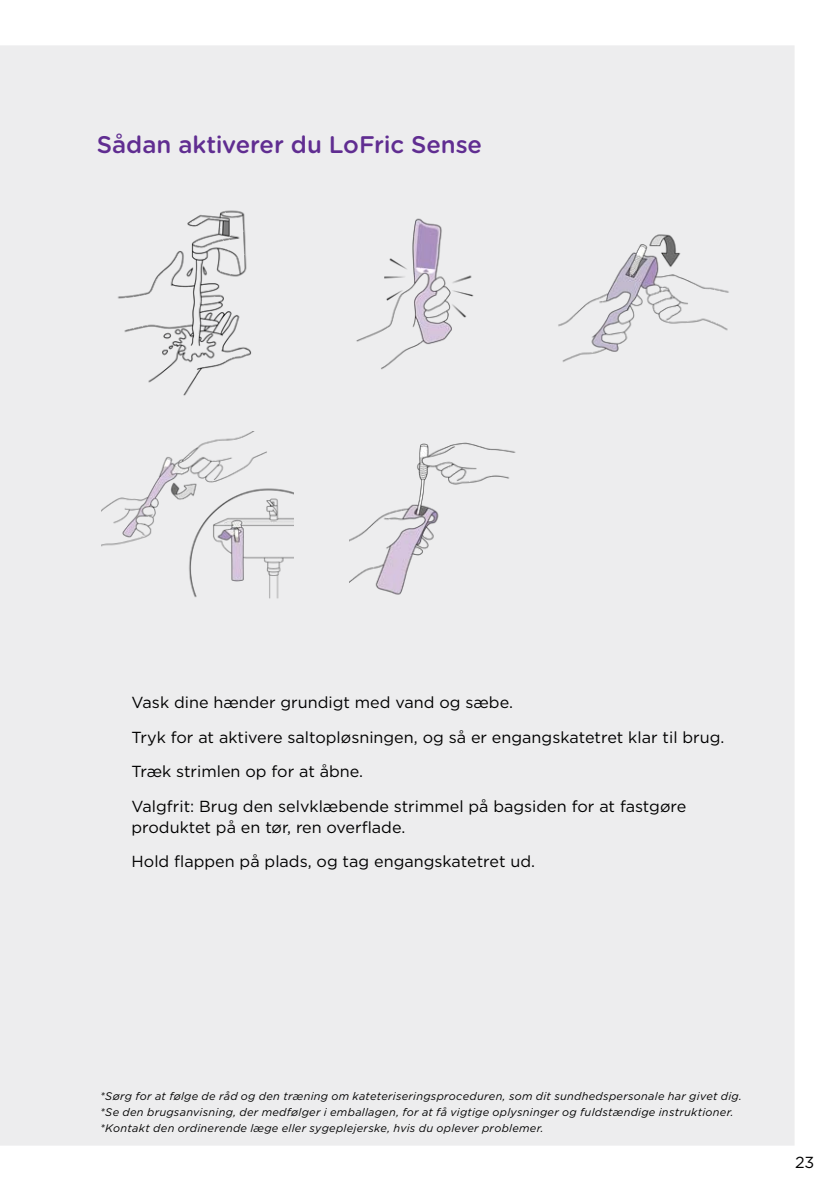
<style>
.page{position:relative;width:840px;height:1191px;background:#fff}
.page>*{position:absolute;margin:0;border:0;box-sizing:border-box;transform-origin:0 0}
.t1{font:500 24px "Gotham Rounded";letter-spacing:-.005em;color:#602d91}
.Nr__list{font:16px/21px "Gotham";color:#000}
.References{font:italic 11px "Gotham";letter-spacing:.025em;color:#000}
</style>
<div class="page">
<div style="left:0;top:45px;width:794px;height:1100px;background:#ededee"></div>
<img style="left:109px;top:201px;width:143px;height:195px">
<img style="left:352px;top:214px;width:127px;height:158px">
<img style="left:557px;top:221px;width:182px;height:148px">
<img style="left:349px;top:422px;width:174px;height:185px">
<img style="left:102px;top:431px;width:191px;height:169px">
<h4 class="t1" style="left:97px;top:127px;width:386px">Sådan aktiverer du LoFric Sense</h4>
<p class="Nr__list" style="left:131px;top:691px;width:383px">Vask dine hænder grundigt med vand og sæbe.</p>
<p class="Nr__list" style="left:131px;top:726px;width:594px">Tryk for at aktivere saltopløsningen, og så er engangskatetret klar til brug.</p>
<p class="Nr__list" style="left:131px;top:760px;width:233px">Træk strimlen op for at åbne.</p>
<p class="Nr__list" style="left:131px;top:795px;width:556px">Valgfrit: Brug den selvklæbende strimmel på bagsiden for at fastgøre produktet på en tør, ren overflade.</p>
<p class="Nr__list" style="left:131px;top:850px;width:405px">Hold flappen på plads, og tag engangskatetret ud.</p>
<p class="References" style="left:100px;top:1088px;width:643px">*Sørg for at følge de råd og den træning om kateteriseringsproceduren, som dit sundhedspersonale har givet dig.</p>
<p class="References" style="left:100px;top:1104px;width:634px">*Se den brugsanvisning, der medfølger i emballagen, for at få vigtige oplysninger og fuldstændige instruktioner.</p>
<p class="References" style="left:100px;top:1120px;width:444px">*Kontakt den ordinerende læge eller sygeplejerske, hvis du oplever problemer.</p>
<h2 class="Nr__list" style="left:794px;top:1151px;width:21px">23</h2>
</div>
